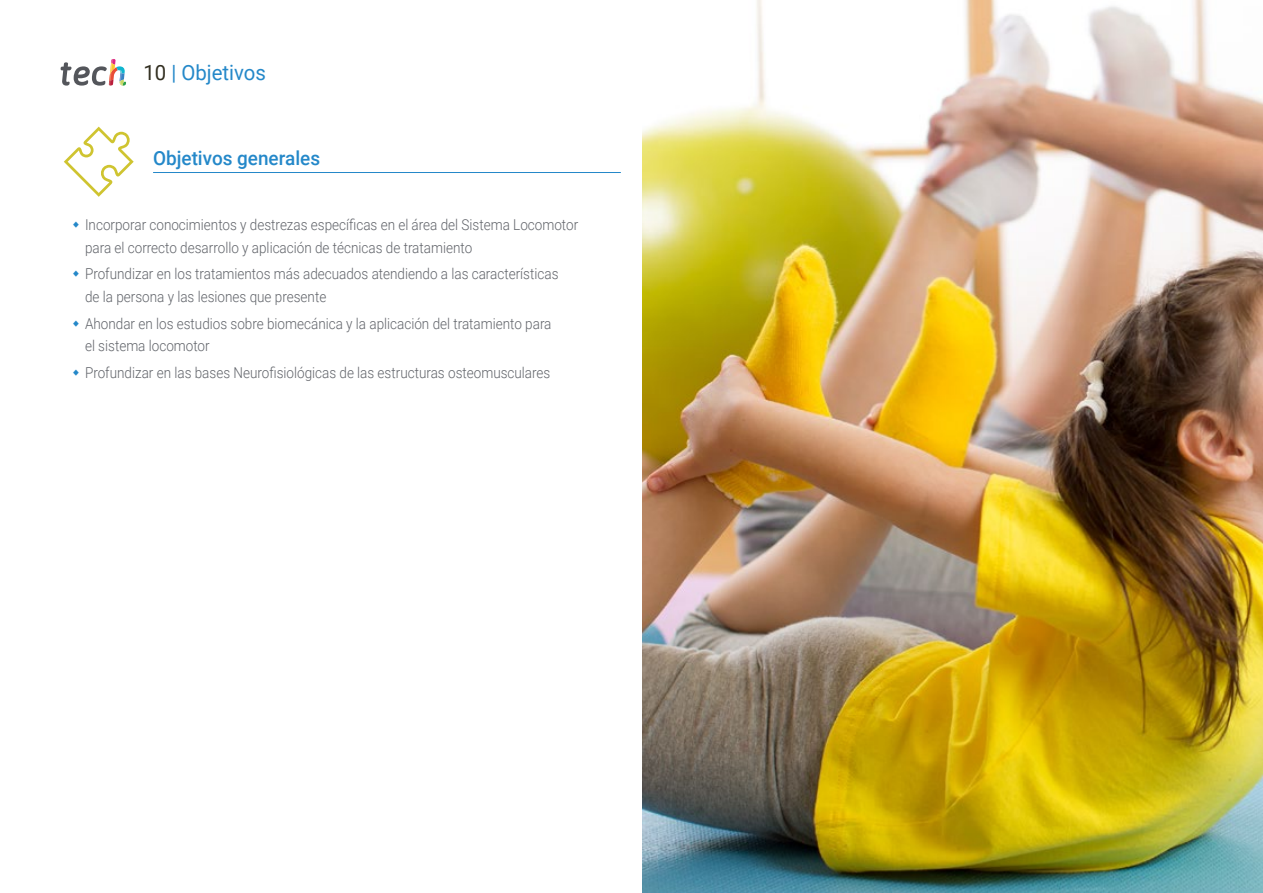
<style>
.page{position:relative;width:1263px;height:893px;background:#fff}
.page>*{position:absolute;margin:0;border:0;box-sizing:border-box;transform-origin:0 0}
.t1{font:21px "Roboto";color:#2488c9}
.t2{font:500 19.5px "Roboto";color:#2488c9}
.t3{font:300 15px/22.5px "Roboto";color:#61646a;scale:.9 1}
.s1{color:#312e20}
</style>
<div class="page">
<hr style="left:153px;top:172px;width:468px;height:1px;background:#2488c9">
<svg style="left:64px;top:127px;width:70px;height:70px"></svg>
<img style="left:642px;top:0;width:621px;height:893px">
<svg style="left:61px;top:59px;width:65px;height:27px"></svg>
<h1 class="t1" style="left:144px;top:57px;width:124px"><span class="s1">10</span> | Objetivos</h1>
<h2 class="t2" style="left:153px;top:144px;width:169px">Objetivos generales</h2>
<p class="t3" style="left:85px;top:213px;width:549px">Incorporar conocimientos y destrezas específicas en el área del Sistema Locomotor para el correcto desarrollo y aplicación de técnicas de tratamiento</p>
<p class="t3" style="left:85px;top:262px;width:528px">Profundizar en los tratamientos más adecuados atendiendo a las características de la persona y las lesiones que presente</p>
<p class="t3" style="left:85px;top:311px;width:520px">Ahondar en los estudios sobre biomecánica y la aplicación del tratamiento para el sistema locomotor</p>
<p class="t3" style="left:85px;top:361px;width:519px">Profundizar en las bases Neurofisiológicas de las estructuras osteomusculares</p>
</div>
